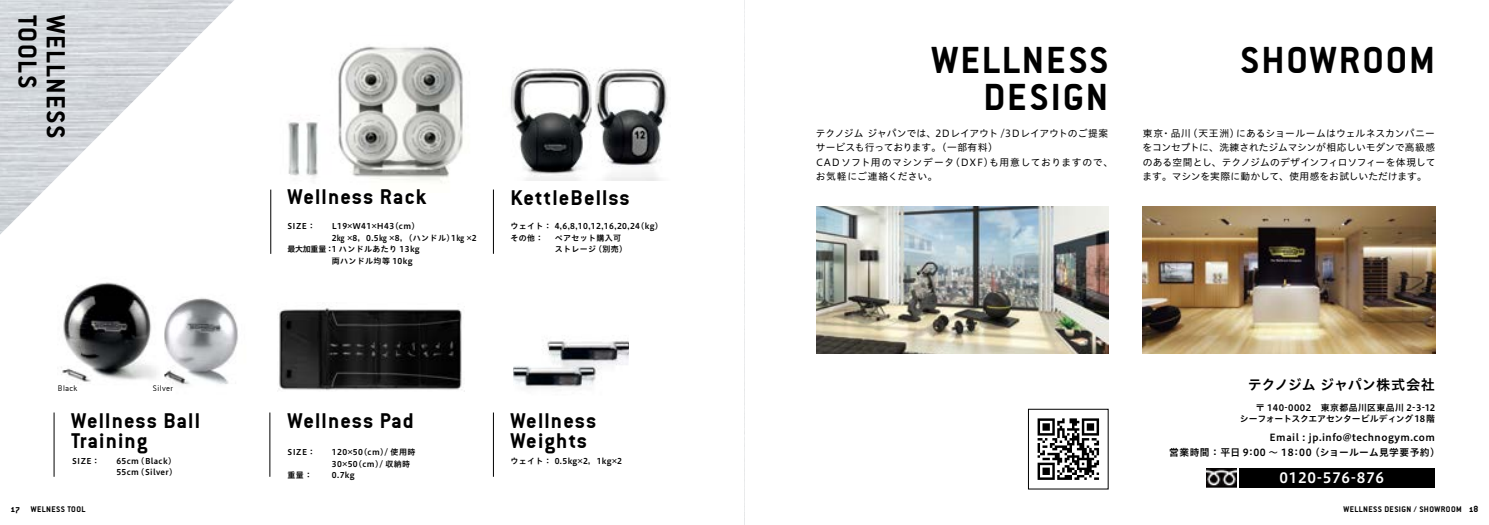
<style>
.page{position:relative;width:1489px;height:525px;background:#fff}
.page>*{position:absolute;margin:0;border:0;box-sizing:border-box;transform-origin:0 0}
.t1{font:40.75px/37.2px "Conduit OSITCTT Bold";letter-spacing:.05em;color:#000;text-align:right}
.t2{font:28.38px "Conduit OSITCTT Bold";letter-spacing:.05em;color:#000}
.t3{font:23px "Conduit OSITCTT Bold";letter-spacing:.05em;color:#000}
.t4{font:14.12px "Hiragino UD Sans Std W6";letter-spacing:-.015em;color:#000}
.t5{font:14.12px "Hiragino UD Sans Std W6";letter-spacing:.05em;color:#fff}
.t6{font:9.75px/14.1px "Hiragino UD Sans Std W4";letter-spacing:.01em;color:#000;text-align:justify}
.t7{font:9.75px/14.1px "Hiragino UD Sans Std W4";letter-spacing:.03em;color:#000}
.t8{font:9.75px/14.1px "Hiragino UD Sans Std W6";letter-spacing:.05em;color:#000}
.t9{font:9.75px "Conduit OSITCTT Bold";color:#000}
.t10{font:8.88px/11.5px "Hiragino UD Sans Std W6";letter-spacing:.005em;color:#000;text-align:right}
.t11{font:8.88px "Conduit OSITCTT Bold";letter-spacing:.05em;color:#000}
.t12{font:8.88px "Conduit ITCTT Light";letter-spacing:.035em;color:#000}
.t13{font:8px/11.5px "Hiragino UD Sans Std W6";letter-spacing:.05em;color:#000}
</style>
<div class="page">
<svg style="left:0;top:0;width:660px;height:477px"></svg>
<img style="left:270px;top:35px;width:203px;height:157px">
<img style="left:164px;top:284px;width:84px;height:113px">
<img style="left:502px;top:47px;width:166px;height:133px">
<img style="left:58px;top:276px;width:106px;height:121px">
<img style="left:513px;top:325px;width:115px;height:77px">
<img style="left:278px;top:302px;width:187px;height:95px">
<hr style="left:493px;top:412px;width:1px;height:64px;background:#000">
<hr style="left:493px;top:189px;width:1px;height:65px;background:#000">
<hr style="left:269px;top:412px;width:1px;height:64px;background:#000">
<hr style="left:54px;top:412px;width:1px;height:64px;background:#000">
<hr style="left:270px;top:189px;width:1px;height:65px;background:#000">
<img style="left:1206px;top:468px;width:30px;height:19px">
<img style="left:816px;top:206px;width:292px;height:147px">
<svg style="left:1037px;top:418px;width:61px;height:61px"></svg>
<div style="left:1028px;top:409px;width:80px;height:80px;border:1px solid #000"></div>
<img style="left:1142px;top:206px;width:292px;height:147px">
<div style="left:1239px;top:468px;width:195px;height:19px;background:#000"></div>
<h2 class="t2" style="left:45px;top:15px;width:74px;rotate:90deg">TOOLS</h2>
<h2 class="t2" style="left:73px;top:15px;width:124px;rotate:90deg">WELLNESS</h2>
<h1 class="t1" style="left:931px;top:41px;width:178px">WELLNESS<br>DESIGN</h1>
<h1 class="t1" style="left:1240px;top:41px;width:196px">SHOWROOM</h1>
<p class="t7" style="left:815px;top:126px;width:299px">テクノジム ジャパンでは、2Dレイアウト /3Dレイアウトのご提案サービスも行っております。（一部有料）<br>CADソフト用のマシンデータ(DXF)も用意しておりますので、お気軽にご連絡ください。</p>
<p class="t6" style="left:1142px;top:126px;width:294px">東京・品川（天王洲）にあるショールームはウェルネスカンパニーをコンセプトに、洗練されたジムマシンが相応しいモダンで高級感のある空間とし、テクノジムのデザインフィロソフィーを体現してます。マシンを実際に動かして、使用感をお試しいただけます。</p>
<h3 class="t3" style="left:287px;top:183px;width:140px">Wellness Rack</h3>
<h3 class="t3" style="left:510px;top:184px;width:121px">KettleBellss</h3>
<p class="t13" style="left:332px;top:220px;width:146px">L19×W41×H43(cm)<br>2㎏ ×8，0.5㎏ ×8，（ハンドル）1㎏ ×2<br>1 ハンドルあたり 13kg<br>両ハンドル均等 10kg</p>
<p class="t13" style="left:287px;top:220px;width:29px">SIZE：</p>
<p class="t13" style="left:287px;top:243px;width:48px">最大加重量：</p>
<p class="t13" style="left:510px;top:220px;width:150px">ウェイト： 4,6,8,10,12,16,20,24(kg)その他：</p>
<p class="t13" style="left:554px;top:231px;width:74px">ペアセット購入可ストレージ（別売）</p>
<h3 class="t4" style="left:1247px;top:374px;width:189px">テクノジム ジャパン株式会社</h3>
<p class="t10" style="left:1239px;top:400px;width:197px">〒 140-0002　東京都品川区東品川 2-3-12<br>シーフォートスクエアセンタービルディング 18階</p>
<p class="t8" style="left:1169px;top:430px;width:272px;text-indent:100px">Email : jp.info@technogym.com営業時間：平日 9：00 ～ 18：00（ショールーム見学要予約）</p>
<h3 class="t5" style="left:1279px;top:466px;width:106px">0120-576-876</h3>
<p class="t11" style="left:1343px;top:503px;width:120px">WELLNESS DESIGN / SHOWROOM</p>
<p class="t12" style="left:58px;top:382px;width:21px">Black</p>
<p class="t12" style="left:153px;top:382px;width:22px">Silver</p>
<h3 class="t3" style="left:71px;top:406px;width:130px">Wellness Ball</h3>
<h3 class="t3" style="left:287px;top:406px;width:128px">Wellness Pad</h3>
<h3 class="t3" style="left:510px;top:406px;width:87px">Wellness</h3>
<h3 class="t3" style="left:71px;top:426px;width:78px">Training</h3>
<h3 class="t3" style="left:510px;top:426px;width:78px">Weights</h3>
<p class="t13" style="left:332px;top:446px;width:85px">120×50(cm)/ 使用時<br>30×50(cm)/ 収納時<br>0.7kg</p>
<p class="t13" style="left:287px;top:446px;width:29px">SIZE：</p>
<p class="t13" style="left:287px;top:469px;width:26px">重量：</p>
<p class="t13" style="left:116px;top:454px;width:62px">65cm（Black）<br>55cm（Silver）</p>
<p class="t13" style="left:510px;top:454px;width:113px">ウェイト： 0.5kg×2，1kg×2</p>
<p class="t13" style="left:72px;top:454px;width:29px">SIZE：</p>
<p class="t11" style="left:31px;top:503px;width:56px">WELNESS TOOL</p>
<p class="t9" style="left:11px;top:503px;width:11px">17</p>
<p class="t9" style="left:1468px;top:503px;width:11px">18</p>
</div>
